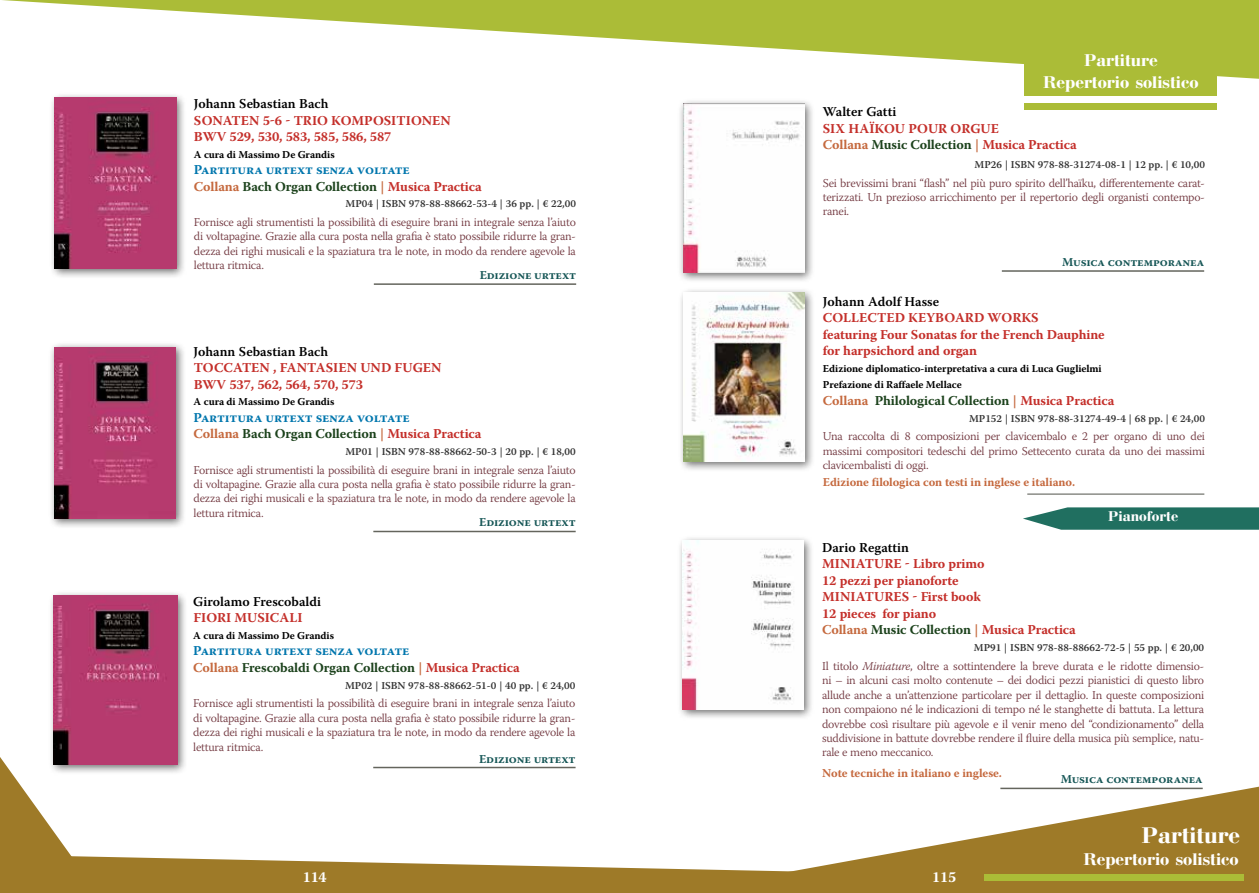
<style>
.page{position:relative;width:1259px;height:893px;background:#fff}
.page>*{position:absolute;margin:0;border:0;box-sizing:border-box;transform-origin:0 0}
.t1{font:700 24px "Bodoni";color:#fff}
.t2{font:700 18px/21.6px "Bodoni";color:#fff;text-align:center}
.t3{font:700 15px "Bodoni";color:#fff}
.t4{font:700 15px "Warnock Pro";letter-spacing:-.01em;color:#fff}
.t5{font:700 13.5px/16.5px "Warnock Pro";color:#c42f2a}
.t6{font:700 13.5px/16.5px "Warnock Pro";letter-spacing:-.015em;color:#0076ad}
.t7{font:600 13.5px "Warnock Pro";color:#000}
.t8{font:700 13.5px "Warnock Pro";letter-spacing:-.01em;color:#1c421c}
.t9{font:300 12px/14.4px "Warnock Pro";letter-spacing:-.02em;color:#71363e;text-align:justify}
.t10{font:700 12px "Warnock Pro";letter-spacing:-.01em;color:#175757}
.t11{font:700 12px "Warnock Pro";color:#c5693e}
.t12{font:600 10.5px "Warnock Pro";color:#343434}
.t13{font:700 10.5px/16.5px "Warnock Pro";letter-spacing:-.005em;color:#000}
.s1{color:#c5693e}
.s2{color:#1c421c}
.s3{color:#c42f2a}
.s4{font-style:italic}
</style>
<div class="page">
<svg style="left:0;top:757px;width:71px;height:98px"></svg>
<svg style="left:0;top:855px;width:672px;height:38px;fill:#9e7a28"></svg>
<div style="left:49px;top:341px;width:137px;height:188px;background:#000;opacity:.57"></div>
<img style="left:54px;top:347px;width:122px;height:171px">
<hr style="left:373px;top:531px;width:202px;height:1px;background:#64655d">
<div style="left:48px;top:590px;width:140px;height:185px;background:#000;opacity:.57"></div>
<img style="left:54px;top:596px;width:123px;height:168px">
<hr style="left:373px;top:767px;width:202px;height:1px;background:#64655d">
<div style="left:49px;top:92px;width:137px;height:187px;background:#000;opacity:.57"></div>
<img style="left:54px;top:97px;width:122px;height:171px">
<hr style="left:374px;top:283px;width:202px;height:2px;background:#64655d">
<div style="left:677px;top:98px;width:138px;height:185px;background:#000;opacity:.57"></div>
<img style="left:683px;top:104px;width:121px;height:169px">
<hr style="left:1002px;top:270px;width:202px;height:2px;background:#64655d">
<svg style="left:672px;top:787px;width:587px;height:106px;fill:#9e7a28"></svg>
<div style="left:984px;top:874px;width:260px;height:6px;background:#abbc37"></div>
<div style="left:1024px;top:36px;width:192px;height:60px;background:#abbc37"></div>
<svg style="left:2px;top:0;width:1257px;height:79px;fill:#abbc37"></svg>
<div style="left:1024px;top:104px;width:192px;height:6px;background:#abbc37"></div>
<div style="left:678px;top:287px;width:137px;height:185px;background:#000;opacity:.57"></div>
<img style="left:683px;top:293px;width:121px;height:169px">
<hr style="left:1027px;top:493px;width:177px;height:2px;background:#64665e">
<svg style="left:1023px;top:507px;width:236px;height:23px;background:#397f72"></svg>
<div style="left:677px;top:535px;width:137px;height:185px;background:#000;opacity:.57"></div>
<img style="left:682px;top:541px;width:122px;height:168px">
<hr style="left:1000px;top:788px;width:202px;height:1px;background:#64655d">
<p class="t7" style="left:194px;top:95px;width:136px">Johann Sebastian Bach</p>
<p class="t5" style="left:194px;top:112px;width:258px">SONATEN 5-6 - TRIO KOMPOSITIONEN<br>BWV 529, 530, 583, 585, 586, 587</p>
<p class="t13" style="left:194px;top:146px;width:142px">A cura di Massimo De Grandis</p>
<p class="t6" style="left:194px;top:161px;width:289px">Partitura urtext senza voltate<br><span class="s1">Collana</span> <span class="s2">Bach Organ Collection</span> <span class="s1">|</span> <span class="s3">Musica Practica</span></p>
<p class="t12" style="left:346px;top:198px;width:232px">MP04 | ISBN 978-88-88662-53-4 | 36 pp. | € 22,00</p>
<p class="t9" style="left:194px;top:215px;width:383px">Fornisce agli strumentisti la possibilità di eseguire brani in integrale senza l’aiuto di voltapagine. Grazie alla cura posta nella grafia è stato possibile ridurre la gran&shy;dezza dei righi musicali e la spaziatura tra le note, in modo da rendere agevole la lettura ritmica.</p>
<p class="t10" style="left:480px;top:268px;width:98px">Edizione urtext</p>
<p class="t7" style="left:194px;top:343px;width:136px">Johann Sebastian Bach</p>
<p class="t5" style="left:194px;top:359px;width:249px">TOCCATEN , FANTASIEN UND FUGEN<br>BWV 537, 562, 564, 570, 573</p>
<p class="t13" style="left:194px;top:393px;width:142px">A cura di Massimo De Grandis</p>
<p class="t6" style="left:194px;top:409px;width:289px">Partitura urtext senza voltate<br><span class="s1">Collana</span> <span class="s2">Bach Organ Collection</span> <span class="s1">|</span> <span class="s3">Musica Practica</span></p>
<p class="t12" style="left:345px;top:445px;width:232px">MP01 | ISBN 978-88-88662-50-3 | 20 pp. | € 18,00</p>
<p class="t9" style="left:194px;top:462px;width:383px">Fornisce agli strumentisti la possibilità di eseguire brani in integrale senza l’aiuto di voltapagine. Grazie alla cura posta nella grafia è stato possibile ridurre la gran&shy;dezza dei righi musicali e la spaziatura tra le note, in modo da rendere agevole la lettura ritmica.</p>
<p class="t10" style="left:479px;top:515px;width:98px">Edizione urtext</p>
<p class="t7" style="left:193px;top:593px;width:129px">Girolamo Frescobaldi</p>
<p class="t5" style="left:193px;top:609px;width:111px">FIORI MUSICALI</p>
<p class="t13" style="left:193px;top:627px;width:142px">A cura di Massimo De Grandis</p>
<p class="t6" style="left:193px;top:642px;width:328px">Partitura urtext senza voltate<br><span class="s1">Collana</span> <span class="s2">Frescobaldi Organ Collection</span> <span class="s1">|</span> <span class="s3">Musica Practica</span></p>
<p class="t12" style="left:345px;top:679px;width:232px">MP02 | ISBN 978-88-88662-51-0 | 40 pp. | € 24,00</p>
<p class="t9" style="left:193px;top:696px;width:383px">Fornisce agli strumentisti la possibilità di eseguire brani in integrale senza l’aiuto di voltapagine. Grazie alla cura posta nella grafia è stato possibile ridurre la gran&shy;dezza dei righi musicali e la spaziatura tra le note, in modo da rendere agevole la lettura ritmica.</p>
<p class="t10" style="left:479px;top:751px;width:98px">Edizione urtext</p>
<h2 class="t2" style="left:1043px;top:50px;width:157px">Partiture<br>Repertorio solistico</h2>
<p class="t7" style="left:823px;top:104px;width:75px">Walter Gatti</p>
<p class="t5" style="left:823px;top:120px;width:255px">SIX HAÏKOU POUR ORGUE<br><span class="s1">Collana</span> <span class="s2">Music Collection</span> <span class="s1">|</span> Musica Practica</p>
<p class="t12" style="left:974px;top:158px;width:232px">MP26 | ISBN 978-88-31274-08-1 | 12 pp. | € 10,00</p>
<p class="t9" style="left:823px;top:175px;width:383px">Sei brevissimi brani “flash” nel più puro spirito dell’haïku, differentemente carat&shy;terizzati. Un prezioso arricchimento per il repertorio degli organisti contempo&shy;ranei.</p>
<p class="t10" style="left:1062px;top:255px;width:143px">Musica contemporanea</p>
<p class="t7" style="left:823px;top:293px;width:118px">Johann Adolf Hasse</p>
<p class="t5" style="left:823px;top:309px;width:283px">COLLECTED KEYBOARD WORKS<br>featuring Four Sonatas for the French Dauphine for harpsichord and organ</p>
<p class="t13" style="left:823px;top:360px;width:280px">Edizione diplomatico-interpretativa a cura di Luca Guglielmi<br>Prefazione di Raffaele Mellace</p>
<p class="t8" style="left:823px;top:392px;width:293px"><span class="s1">Collana</span> Philological Collection <span class="s1">|</span> <span class="s3">Musica Practica</span></p>
<p class="t12" style="left:969px;top:412px;width:237px">MP152 | ISBN 978-88-31274-49-4 | 68 pp. | € 24,00</p>
<p class="t9" style="left:823px;top:429px;width:383px">Una raccolta di 8 composizioni per clavicembalo e 2 per organo di uno dei massimi compositori tedeschi del primo Settecento curata da uno dei massimi clavicembalisti di oggi.</p>
<p class="t11" style="left:823px;top:474px;width:254px">Edizione filologica con testi in inglese e italiano.</p>
<p class="t3" style="left:1107px;top:508px;width:72px">Pianoforte</p>
<p class="t7" style="left:822px;top:539px;width:88px">Dario Regattin</p>
<p class="t5" style="left:822px;top:555px;width:255px">MINIATURE - Libro primo<br>12 pezzi per pianoforte<br>MINIATURES - First book<br>12 pieces for piano<br><span class="s1">Collana</span> <span class="s2">Music Collection</span> <span class="s1">|</span> Musica Practica</p>
<p class="t12" style="left:974px;top:641px;width:232px">MP91 | ISBN 978-88-88662-72-5 | 55 pp. | € 20,00</p>
<p class="t9" style="left:822px;top:659px;width:383px">Il titolo <span class="s4">Miniature</span>, oltre a sottintendere la breve durata e le ridotte dimensio&shy;ni – in alcuni casi molto contenute – dei dodici pezzi pianistici di questo libro allude anche a un’attenzione particolare per il dettaglio. In queste composizioni non compaiono né le indicazioni di tempo né le stanghette di battuta. La lettura dovrebbe così risultare più agevole e il venir meno del “condizionamento” della suddivisione in battute dovrebbe rendere il fluire della musica più semplice, natu&shy;rale e meno meccanico.</p>
<p class="t11" style="left:822px;top:766px;width:181px">Note tecniche in italiano e inglese.</p>
<p class="t10" style="left:1061px;top:772px;width:143px">Musica contemporanea</p>
<h1 class="t1" style="left:1141px;top:822px;width:100px">Partiture</h1>
<h2 class="t2" style="left:1083px;top:849px;width:157px">Repertorio solistico</h2>
<p class="t4" style="left:303px;top:868px;width:26px">114</p>
<p class="t4" style="left:932px;top:868px;width:26px">115</p>
</div>
